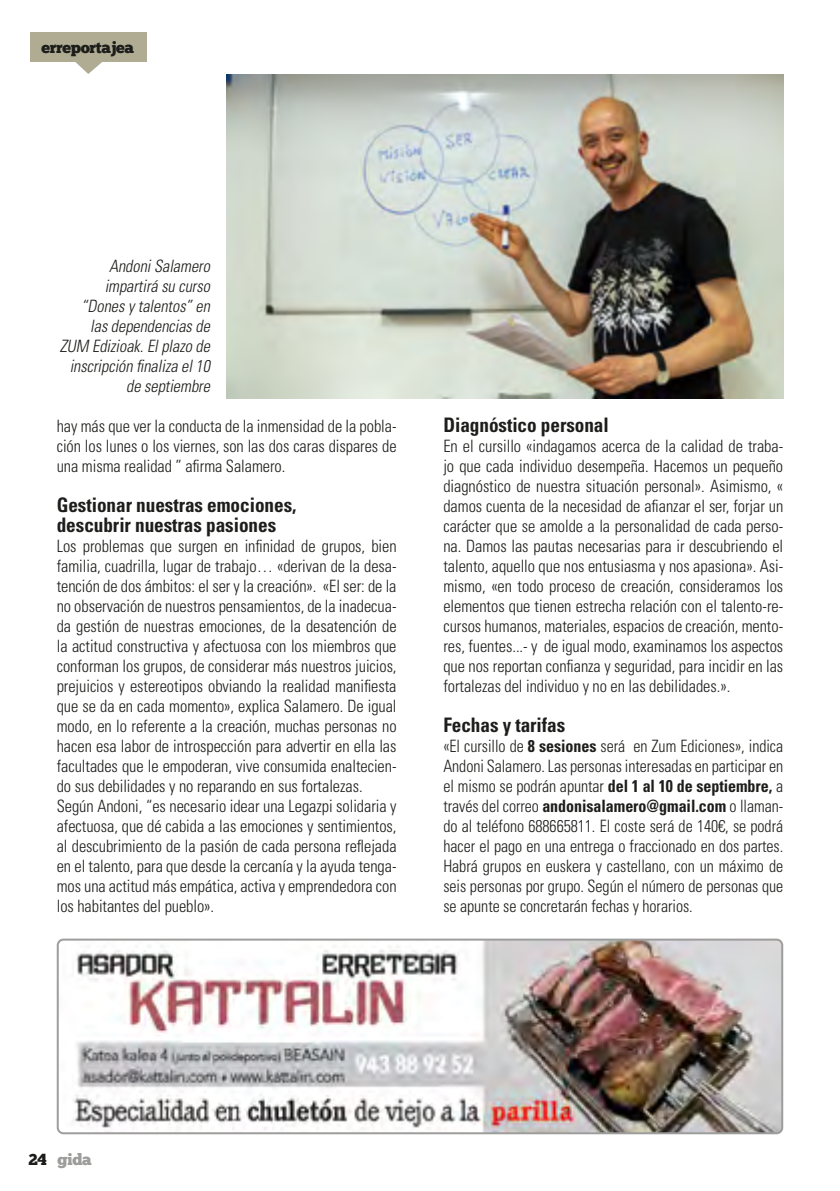
<style>
.page{position:relative;width:840px;height:1191px;background:#fff}
.page>*{position:absolute;margin:0;border:0;box-sizing:border-box;transform-origin:0 0}
.t1{font:700 condensed 20px/20px "Univers";letter-spacing:-.005em;color:#1d1d1b;scale:.96 1}
.t2{font:300 condensed 17px/20px "Univers";letter-spacing:-.005em;color:#1d1d1b;text-align:justify;scale:.96 1}
.t3{font:300 condensed 17px/20px "Univers";letter-spacing:-.005em;color:#1d1d1b;text-align:justify;scale:.94 1}
.t4{font:italic 300 condensed 17px/20px "Univers";color:#1d1d1b;text-align:right;scale:.96 1}
.t5{font:16px "Chunk Five Ex";letter-spacing:-.02em;color:#1d1d1b}
.t6{font:16px "Chunk Five Ex";letter-spacing:-.02em;color:#9d9d9c}
.s1{font-weight:700}
.s2{color:#1d1d1b}
</style>
<div class="page">
<img style="left:58px;top:939px;width:723px;height:194px">
<div style="left:57px;top:938px;width:725px;height:196px;border:2px solid #9d9d9c;border-radius:6px"></div>
<svg style="left:75px;top:62px;width:27px;height:12px"></svg>
<div style="left:30px;top:32px;width:117px;height:30px;background:#b0ac94"></div>
<img style="left:226px;top:74px;width:556px;height:324px">
<p class="t5" style="left:41px;top:35px;width:94px">erreportajea</p>
<p class="t4" style="left:60px;top:255px;width:162px">AndoniSalamero impartirá su curso “Donesytalentos”en lasdependenciasde<br>ZUM Edizioak.Elplazo de inscripción finaliza el10 de septiembre</p>
<p class="t2" style="left:57px;top:415px;width:355px">hay más que ver la conducta de la inmensidad de la pobla&shy;ción los lunes o los viernes, son las dos caras dispares de una misma realidad ” afirma Salamero.</p>
<p class="t1" style="left:57px;top:494px;width:251px">Gestionar nuestras emociones, descubrir nuestras pasiones</p>
<p class="t2" style="left:57px;top:535px;width:355px;text-align:left">Los problemas que surgen en infinidad de grupos, bien familia, cuadrilla, lugar de trabajo… «derivan de la desa&shy;tención de dos ámbitos: el ser y la creación». «El ser: de la no observación de nuestros pensamientos, de la inadecua&shy;da gestión de nuestras emociones, de la desatención de la actitud constructiva y afectuosa con los miembros que conforman los grupos, de considerar más nuestros juicios, prejuicios y estereotipos obviando la realidad manifiesta que se da en cada momento», explica Salamero. De igual modo, en lo referente a la creación, muchas personas no hacen esa labor de introspección para advertir en ella las facultades que le empoderan, vive consumida enaltecien&shy;do sus debilidades y no reparando en sus fortalezas.<br>Según Andoni, “es necesario idear una Legazpi solidaria y afectuosa, que dé cabida a las emociones y sentimientos, al descubrimiento de la pasión de cada persona reflejada en el talento, para que desde la cercanía y la ayuda tenga&shy;mos una actitud más empática, activa y emprendedora con los habitantes del pueblo».</p>
<p class="t1" style="left:443px;top:414px;width:174px">Diagnóstico personal</p>
<p class="t2" style="left:443px;top:435px;width:355px">En el cursillo «indagamos acerca de la calidad de traba&shy;jo que cada individuo desempeña. Hacemos un pequeño diagnóstico de nuestra situación personal». Asimismo, « damos cuenta de la necesidad de afianzar el ser, forjar un carácter que se amolde a la personalidad de cada perso&shy;na. Damos las pautas necesarias para ir descubriendo el talento, aquello que nos entusiasma y nos apasiona». Asi&shy;mismo, «en todo proceso de creación, consideramos los elementos que tienen estrecha relación con el talento-re&shy;cursos humanos, materiales, espacios de creación, mento&shy;res, fuentes...- y de igual modo, examinamos los aspectos que nos reportan confianza y seguridad, para incidir en las fortalezas del individuo y no en las debilidades.».</p>
<p class="t1" style="left:443px;top:714px;width:128px">Fechas y tarifas</p>
<p class="t3" style="left:443px;top:735px;width:363px">«El cursillo de <span class="s1">8 sesiones</span> será en Zum Ediciones», indica Andoni Salamero. Las personas interesadas en participar en el mismo se podrán apuntar <span class="s1">del 1 al 10 de septiembre,</span> a través del correo <span class="s1">andonisalamero@gmail.com</span> o llaman&shy;do al teléfono 688665811. El coste será de 140€, se podrá hacer el pago en una entrega o fraccionado en dos partes.<br>Habrá grupos en euskera y castellano, con un máximo de seis personas por grupo. Según el número de personas que se apunte se concretarán fechas y horarios.</p>
<p class="t6" style="left:28px;top:1147px;width:65px"><span class="s2">24</span> gida</p>
</div>
